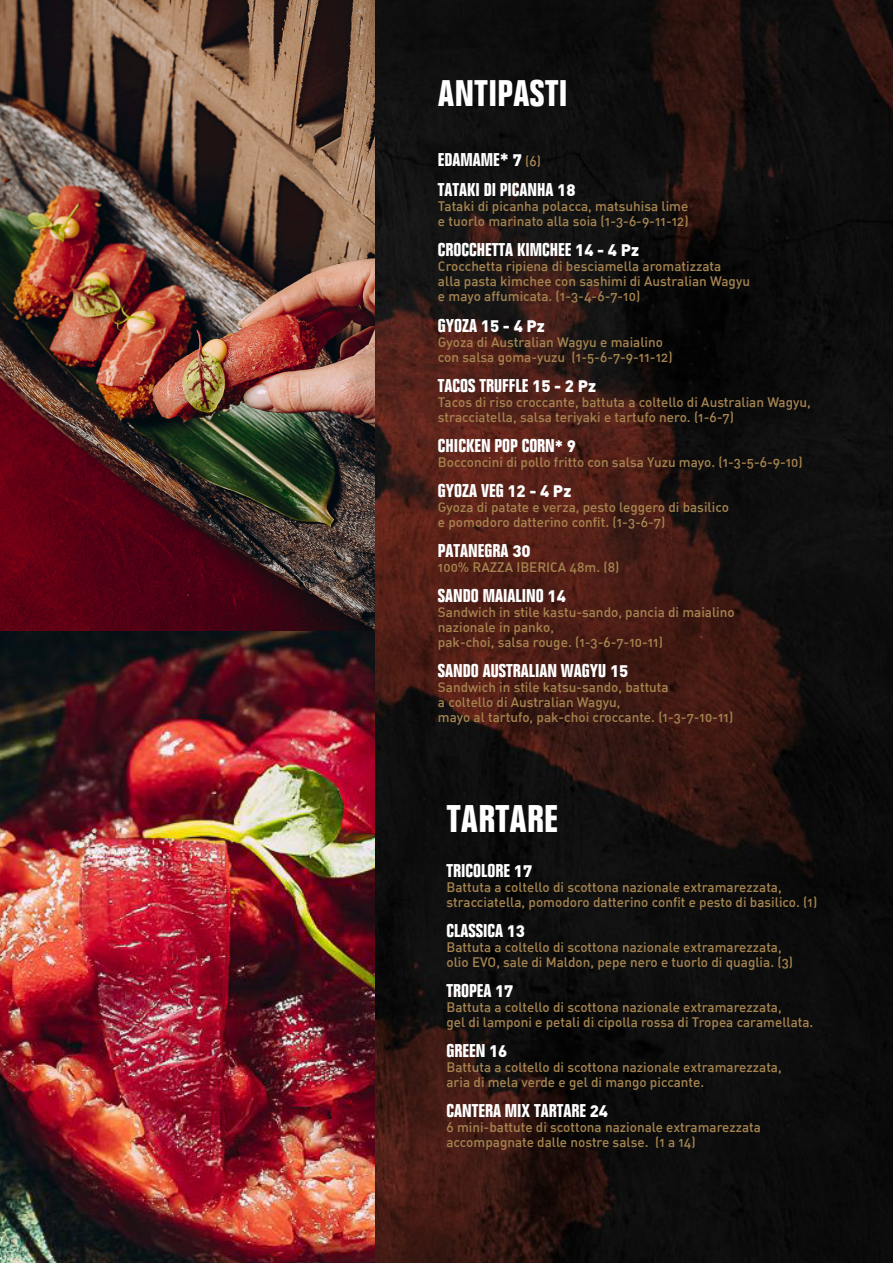
<style>
.page{position:relative;width:893px;height:1263px;background:#fff}
.page>*{position:absolute;margin:0;border:0;box-sizing:border-box;transform-origin:0 0}
.t1{font:700 condensed 37.5px "Folio";letter-spacing:.015em;color:#fff}
.t2{font:700 condensed 36px "Folio";letter-spacing:.015em;color:#fff}
.t3{font:700 condensed 18px "Folio";color:#fff}
.t4{font:900 16.5px "DIN";color:#fff}
.t5{font:13.5px "DIN Medium Alternate";color:#a6844f}
.s1{font-family:"DIN";font-weight:900;font-stretch:normal}
.s2{font-family:"DIN";font-weight:900;font-stretch:normal;font-size:16.5px}
.s3{font-family:"DIN Medium Alternate";font-weight:400;font-stretch:normal;font-size:13.5px;color:#a6844f}
.s4{font-family:"Folio";font-weight:700;font-stretch:condensed;font-size:18px}
</style>
<div class="page">
<img style="left:374px;top:0;width:519px;height:1263px">
<img style="left:0;top:0;width:374px;height:1263px">
<p class="t2" style="left:438px;top:74px;width:131px">ANTIPASTI</p>
<p class="t3" style="left:438px;top:150px;width:104px">EDAMAME<span class="s1">*</span> <span class="s2">7</span> <span class="s3">(6)</span></p>
<p class="t3" style="left:438px;top:180px;width:139px">TATAKI DI PICANHA <span class="s2">18</span></p>
<p class="t5" style="left:438px;top:198px;width:252px">Tataki di picanha polacca, matsuhisa lime</p>
<p class="t5" style="left:438px;top:213px;width:252px">e tuorlo marinato alla soia (1-3-6-9-11-12)</p>
<p class="t3" style="left:438px;top:240px;width:203px">CROCCHETTA KIMCHEE <span class="s2">14 - 4 Pz</span></p>
<p class="t5" style="left:438px;top:258px;width:285px">Crocchetta ripiena di besciamella aromatizzata</p>
<p class="t5" style="left:438px;top:273px;width:313px">alla pasta kimchee con sashimi di Australian Wagyu</p>
<p class="t5" style="left:438px;top:288px;width:204px">e mayo affumicata. (1-3-4-6-7-10)</p>
<p class="t4" style="left:438px;top:314px;width:108px"><span class="s4">GYOZA</span> 15 - 4 Pz</p>
<p class="t5" style="left:438px;top:333px;width:227px">Gyoza di Australian Wagyu e maialino</p>
<p class="t5" style="left:438px;top:348px;width:236px">con salsa goma-yuzu (1-5-6-7-9-11-12)</p>
<p class="t3" style="left:438px;top:375px;width:160px">TACOS TRUFFLE <span class="s2">15 - 2 Pz</span></p>
<p class="t5" style="left:438px;top:393px;width:374px">Tacos di riso croccante, battuta a coltello di Australian Wagyu,</p>
<p class="t5" style="left:438px;top:408px;width:297px">stracciatella, salsa teriyaki e tartufo nero. (1-6-7)</p>
<p class="t3" style="left:438px;top:435px;width:140px">CHICKEN POP CORN<span class="s2">* 9</span></p>
<p class="t5" style="left:438px;top:453px;width:366px">Bocconcini di pollo fritto con salsa Yuzu mayo. (1-3-5-6-9-10)</p>
<p class="t3" style="left:438px;top:480px;width:135px">GYOZA VEG <span class="s2">12 - 4 Pz</span></p>
<p class="t5" style="left:438px;top:498px;width:292px">Gyoza di patate e verza, pesto leggero di basilico</p>
<p class="t5" style="left:438px;top:513px;width:229px">e pomodoro datterino confit. (1-3-6-7)</p>
<p class="t3" style="left:438px;top:540px;width:94px">PATANEGRA <span class="s2">30</span></p>
<p class="t5" style="left:438px;top:558px;width:183px">100% RAZZA IBERICA 48m. (8)</p>
<p class="t3" style="left:438px;top:585px;width:129px">SANDO MAIALINO <span class="s2">14</span></p>
<p class="t5" style="left:438px;top:603px;width:298px">Sandwich in stile kastu-sando, pancia di maialino</p>
<p class="t5" style="left:438px;top:618px;width:118px">nazionale in panko,</p>
<p class="t5" style="left:438px;top:633px;width:227px">pak-choi, salsa rouge. (1-3-6-7-10-11)</p>
<p class="t3" style="left:438px;top:660px;width:192px">SANDO AUSTRALIAN WAGYU <span class="s2">15</span></p>
<p class="t5" style="left:438px;top:678px;width:232px">Sandwich in stile katsu-sando, battuta</p>
<p class="t5" style="left:438px;top:693px;width:184px">a coltello di Australian Wagyu,</p>
<p class="t5" style="left:438px;top:708px;width:297px">mayo al tartufo, pak-choi croccante. (1-3-7-10-11)</p>
<p class="t1" style="left:447px;top:798px;width:113px">TARTARE</p>
<p class="t3" style="left:446px;top:860px;width:87px">TRICOLORE <span class="s2">17</span></p>
<p class="t5" style="left:446px;top:878px;width:337px">Battuta a coltello di scottona nazionale extramarezzata,</p>
<p class="t5" style="left:446px;top:893px;width:372px">stracciatella, pomodoro datterino confit e pesto di basilico. (1)</p>
<p class="t3" style="left:446px;top:920px;width:80px">CLASSICA <span class="s2">13</span></p>
<p class="t5" style="left:446px;top:938px;width:337px">Battuta a coltello di scottona nazionale extramarezzata,</p>
<p class="t5" style="left:446px;top:953px;width:348px">olio EVO, sale di Maldon, pepe nero e tuorlo di quaglia. (3)</p>
<p class="t3" style="left:446px;top:980px;width:68px">TROPEA <span class="s2">17</span></p>
<p class="t5" style="left:446px;top:998px;width:337px">Battuta a coltello di scottona nazionale extramarezzata,</p>
<p class="t5" style="left:446px;top:1013px;width:368px">gel di lamponi e petali di cipolla rossa di Tropea caramellata.</p>
<p class="t3" style="left:446px;top:1040px;width:62px">GREEN <span class="s2">16</span></p>
<p class="t5" style="left:446px;top:1058px;width:337px">Battuta a coltello di scottona nazionale extramarezzata,</p>
<p class="t5" style="left:446px;top:1073px;width:259px">aria di mela verde e gel di mango piccante.</p>
<p class="t3" style="left:446px;top:1100px;width:163px">CANTERA MIX TARTARE <span class="s2">24</span></p>
<p class="t5" style="left:446px;top:1118px;width:316px">6 mini-battute di scottona nazionale extramarezzata</p>
<p class="t5" style="left:446px;top:1133px;width:251px">accompagnate dalle nostre salse. (1 a 14)</p>
</div>
